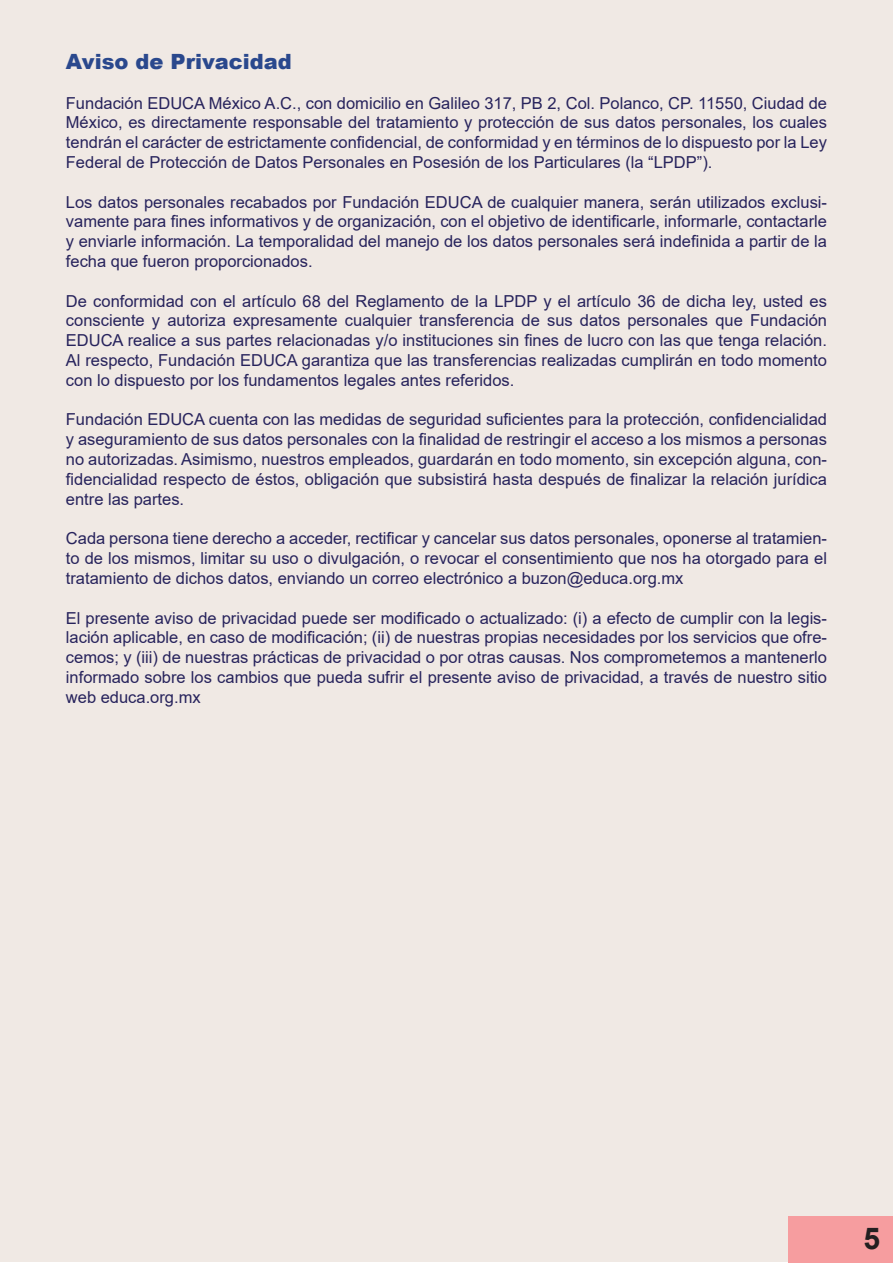
<style>
.page{position:relative;width:893px;height:1263px;background:#fff}
.page>*{position:absolute;margin:0;border:0;box-sizing:border-box;transform-origin:0 0}
.t1{font:700 30px "Arial";color:#231f20}
.t2{font:900 21px "Arial";color:#2a488d}
.t3{font:16.5px/19.8px "Arial";color:#27235c;text-align:justify}
</style>
<div class="page">
<div style="left:0;top:1px;width:893px;height:1261px;background:#f0e9e4"></div>
<div style="left:789px;top:1216px;width:104px;height:46px;background:#f69d9f"></div>
<p class="t2" style="left:66px;top:46px;width:227px">Aviso de Privacidad</p>
<p class="t3" style="left:66px;top:93px;width:763px">Fundación EDUCA México A.C., con domicilio en Galileo 317, PB 2, Col. Polanco, CP. 11550, Ciudad de México, es directamente responsable del tratamiento y protección de sus datos personales, los cuales tendrán el carácter de estrictamente confidencial, de conformidad y en términos de lo dispuesto por la Ley Federal de Protección de Datos Personales en Posesión de los Particulares (la “LPDP”).</p>
<p class="t3" style="left:66px;top:192px;width:763px">Los datos personales recabados por Fundación EDUCA de cualquier manera, serán utilizados exclusi&shy;vamente para fines informativos y de organización, con el objetivo de identificarle, informarle, contactarle y enviarle información. La temporalidad del manejo de los datos personales será indefinida a partir de la fecha que fueron proporcionados.</p>
<p class="t3" style="left:66px;top:291px;width:763px">De conformidad con el artículo 68 del Reglamento de la LPDP y el artículo 36 de dicha ley, usted es consciente y autoriza expresamente cualquier transferencia de sus datos personales que Fundación EDUCA realice a sus partes relacionadas y/o instituciones sin fines de lucro con las que tenga relación.<br>Al respecto, Fundación EDUCA garantiza que las transferencias realizadas cumplirán en todo momento con lo dispuesto por los fundamentos legales antes referidos.</p>
<p class="t3" style="left:66px;top:410px;width:763px">Fundación EDUCA cuenta con las medidas de seguridad suficientes para la protección, confidencialidad y aseguramiento de sus datos personales con la finalidad de restringir el acceso a los mismos a personas no autorizadas. Asimismo, nuestros empleados, guardarán en todo momento, sin excepción alguna, con&shy;fidencialidad respecto de éstos, obligación que subsistirá hasta después de finalizar la relación jurídica entre las partes.</p>
<p class="t3" style="left:66px;top:528px;width:763px">Cada persona tiene derecho a acceder, rectificar y cancelar sus datos personales, oponerse al tratamien&shy;to de los mismos, limitar su uso o divulgación, o revocar el consentimiento que nos ha otorgado para el tratamiento de dichos datos, enviando un correo electrónico a buzon@educa.org.mx</p>
<p class="t3" style="left:66px;top:608px;width:763px">El presente aviso de privacidad puede ser modificado o actualizado: (i) a efecto de cumplir con la legis&shy;lación aplicable, en caso de modificación; (ii) de nuestras propias necesidades por los servicios que ofre&shy;cemos; y (iii) de nuestras prácticas de privacidad o por otras causas. Nos comprometemos a mantenerlo informado sobre los cambios que pueda sufrir el presente aviso de privacidad, a través de nuestro sitio web educa.org.mx</p>
<h1 class="t1" style="left:863px;top:1217px;width:18px">5</h1>
</div>
